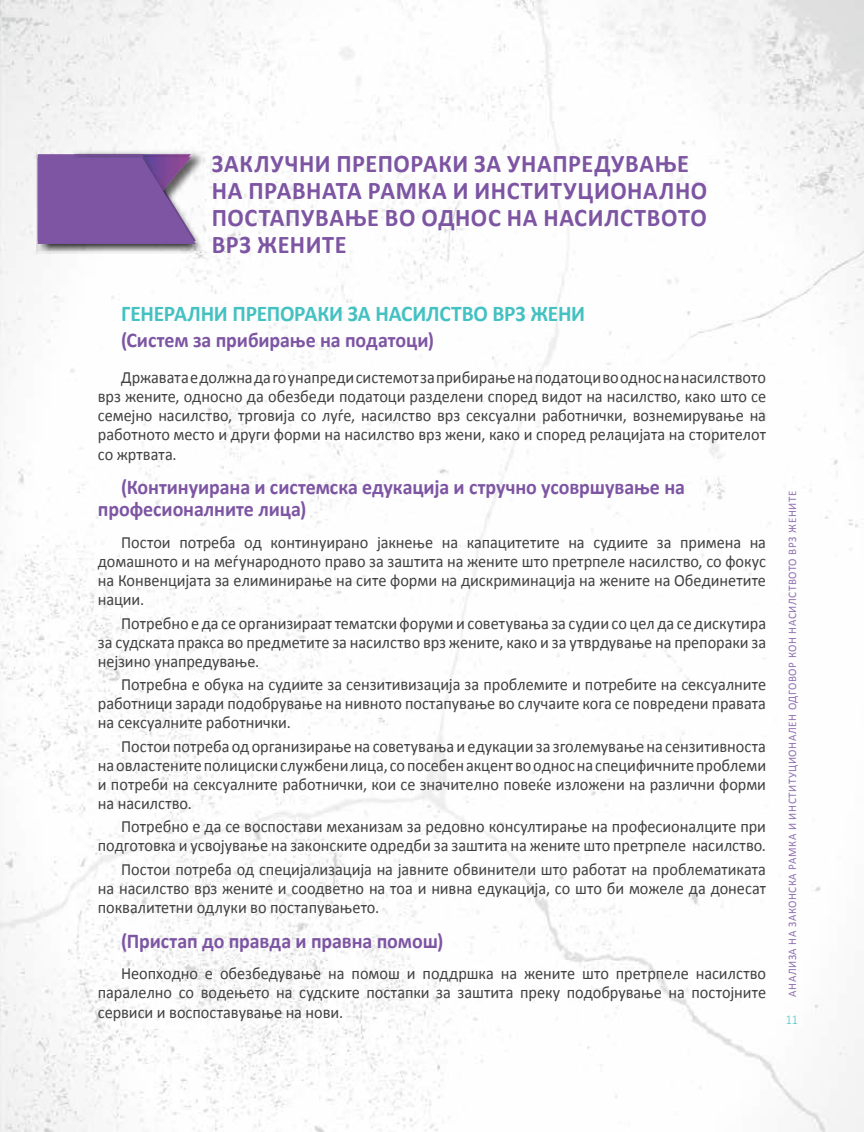
<style>
.page{position:relative;width:864px;height:1132px;background:#fff}
.page>*{position:absolute;margin:0;border:0;box-sizing:border-box;transform-origin:0 0}
.t1{font:700 25.5px/27px "Calibri";letter-spacing:.025em;color:#7d55a3;scale:.95 1}
.t2{font:700 22.5px "Calibri";letter-spacing:-.015em;color:#45c1c2;scale:.95 1}
.t3{font:700 21px/22px "Calibri";letter-spacing:-.005em;color:#7d55a3;scale:.95 1}
.t4{font:17.1px/19px "Calibri";color:#414042;text-align:justify;scale:.95 1}
.t5{font:300 13.35px "Calibri";color:#45c1c2;scale:.9 1}
.t6{font:11.55px "Calibri";letter-spacing:.05em;color:#9070b1;scale:.96 1}
</style>
<div class="page">
<img style="left:0;top:0;width:863px;height:1131px">
<img style="left:36px;top:149px;width:168px;height:3px">
<img style="left:36px;top:152px;width:168px;height:102px">
<svg style="left:38px;top:154px;width:158px;height:90px;background:#8460a6"></svg>
<h1 class="t1" style="left:212px;top:149px;width:522px">ЗАКЛУЧНИ ПРЕПОРАКИ ЗА УНАПРЕДУВАЊЕ<br>НА ПРАВНАТА РАМКА И ИНСТИТУЦИОНАЛНО<br>ПОСТАПУВАЊЕ ВО ОДНОС НА НАСИЛСТВОТО<br>ВРЗ ЖЕНИТЕ</h1>
<h2 class="t2" style="left:121px;top:299px;width:489px">ГЕНЕРАЛНИ ПРЕПОРАКИ ЗА НАСИЛСТВО ВРЗ ЖЕНИ</h2>
<p class="t3" style="left:121px;top:329px;width:331px">(Систем за прибирање на податоци)</p>
<p class="t4" style="left:98px;top:368px;width:704px;text-indent:23px">Државата е должна да го унапреди системот за прибирање на податоци во однос на насилството врз жените, односно да обезбеди податоци разделени според видот на насилство, како што се семејно насилство, трговија со луѓе, насилство врз сексуални работнички, вознемирување на работното место и други форми на насилство врз жени, како и според релацијата на сторителот со жртвата.</p>
<p class="t3" style="left:98px;top:476px;width:619px;text-indent:23px">(Континуирана и системска едукација и стручно усовршување на професионалните лица)</p>
<p class="t4" style="left:98px;top:533px;width:704px;text-indent:23px">Постои потреба од континуирано јакнење на капацитетите на судиите за примена на домашното и на меѓународното право за заштита на жените што претрпеле насилство, со фокус на Конвенцијата за елиминирање на сите форми на дискриминација на жените на Обединетите нации.</p>
<p class="t4" style="left:98px;top:613px;width:704px;text-indent:23px">Потребно е да се организираат тематски форуми и советувања за судии со цел да се дискутира за судската пракса во предметите за насилство врз жените, како и за утврдување на препораки за нејзино унапредување.</p>
<p class="t4" style="left:98px;top:674px;width:704px;text-indent:23px">Потребна е обука на судиите за сензитивизација за проблемите и потребите на сексуалните работници заради подобрување на нивното постапување во случаите кога се повредени правата на сексуалните работнички.</p>
<p class="t4" style="left:98px;top:736px;width:704px;text-indent:23px">Постои потреба од организирање на советувања и едукации за зголемување на сензитивноста на овластените полициски службени лица, со посебен акцент во однос на специфичните проблеми и потреби на сексуалните работнички, кои се значително повеќе изложени на различни форми на насилство.</p>
<p class="t4" style="left:98px;top:816px;width:704px;text-align:right">Потребно е да се воспостави механизам за редовно консултирање на професионалците при подготовка и усвојување на законските одредби за заштита на жените што претрпеле насилство.</p>
<p class="t4" style="left:98px;top:859px;width:704px;text-indent:23px">Постои потреба од специјализација на јавните обвинители што работат на проблематиката на насилство врз жените и соодветно на тоа и нивна едукација, со што би можеле да донесат поквалитетни одлуки во постапувањето.</p>
<p class="t3" style="left:121px;top:929px;width:340px">(Пристап до правда и правна помош)</p>
<p class="t4" style="left:98px;top:963px;width:704px;text-indent:23px">Неопходно е обезбедување на помош и поддршка на жените што претрпеле насилство паралелно со водењето на судските постапки за заштита преку подобрување на постојните сервиси и воспоставување на нови.</p>
<p class="t6" style="left:784px;top:996px;width:528px;rotate:-90deg">АНАЛИЗА НА ЗАКОНСКА РАМКА И ИНСТИТУЦИОНАЛЕН ОДГОВОР КОН НАСИЛСТВОТО ВРЗ ЖЕНИТЕ</p>
<p class="t5" style="left:785px;top:1011px;width:15px">11</p>
</div>
